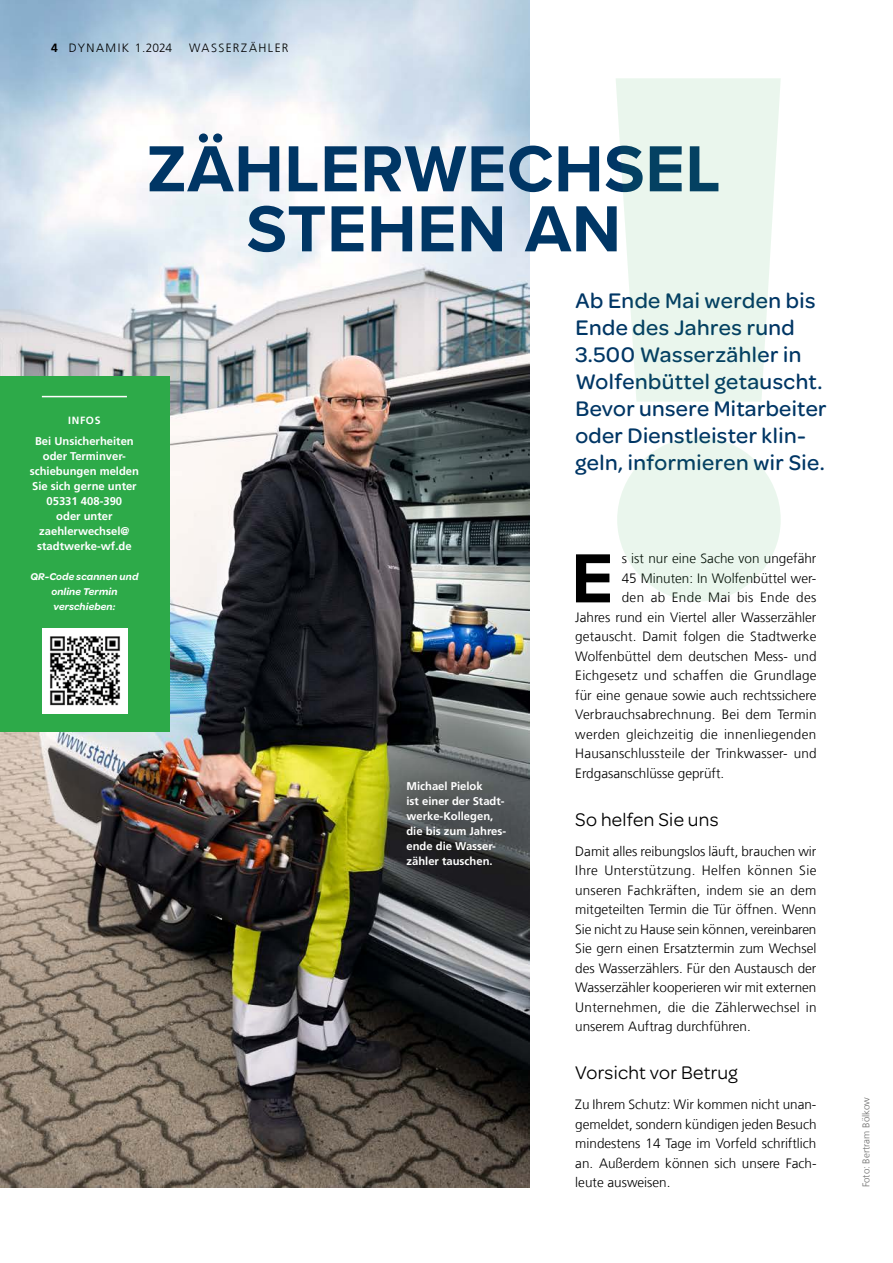
<style>
.page{position:relative;width:893px;height:1263px;background:#fff}
.page>*{position:absolute;margin:0;border:0;box-sizing:border-box;transform-origin:0 0}
.t1{font:700 72px "Proxima Nova";color:#000}
.t2{font:700 67.5px/60px "Proxima Nova";letter-spacing:.01em;color:#003665;text-align:center}
.t3{font:500 22.5px/27px "Omnes";letter-spacing:.02em;color:#003665}
.t4{font:19.5px "Omnes";letter-spacing:.015em;color:#000}
.t5{font:300 13.5px/19.5px "Frutiger LT Com";letter-spacing:.005em;color:#000;text-align:justify}
.t6{font:300 13.5px "Frutiger LT Com";letter-spacing:.03em;color:#000}
.t7{font:300 12px "Frutiger LT Com";letter-spacing:.12em;color:#000}
.t8{font:700 11.25px/15px "Frutiger LT Com";color:#fff;text-align:center}
.t9{font:italic 600 10.5px/15px "Omnes";letter-spacing:.01em;color:#fff;text-align:center}
.t10{font:700 10.5px "Frutiger LT Com";letter-spacing:.06em;color:#fff}
.t11{font:300 9.75px "Frutiger LT Com";color:#6f6f6e}
.s1{font-weight:700}
</style>
<div class="page">
<img style="left:0;top:0;width:529px;height:1187px">
<div style="left:0;top:376px;width:169px;height:356px;background:#2daa49"></div>
<hr style="left:42px;top:396px;width:85px;height:1px;background:#fff">
<svg style="left:616px;top:78px;width:165px;height:523px;fill:#eaf6ed"></svg>
<div style="left:43px;top:628px;width:85px;height:85px;background:#fff"></div>
<img style="left:50px;top:636px;width:70px;height:70px">
<p class="t7" style="left:51px;top:40px;width:123px"><span class="s1">4</span> DYNAMIK 1.2024</p>
<p class="t7" style="left:189px;top:40px;width:101px">WASSERZÄHLER</p>
<h2 class="t2" style="left:147px;top:137px;width:575px">ZÄHLERWECHSEL<br>STEHEN AN</h2>
<p class="t10" style="left:68px;top:414px;width:34px">INFOS</p>
<p class="t8" style="left:30px;top:434px;width:111px">Bei Unsicherheiten oder Terminver&shy;schiebungen melden<br>Sie sich gerne unter<br>05331 408-390<br>oder unter zaehlerwechsel@ stadtwerke-wf.de</p>
<p class="t9" style="left:30px;top:569px;width:110px">QR-Code scannen und online Termin verschieben:</p>
<p class="t8" style="left:406px;top:779px;width:101px;text-align:left">Michael Pielok<br>ist einer der Stadt&shy;werke-Kollegen, die bis zum Jahres&shy;ende die Wasser&shy;zähler tauschen.</p>
<h3 class="t3" style="left:575px;top:286px;width:253px">Ab Ende Mai werden bis<br>Ende des Jahres rund<br>3.500 Wasserzähler in<br>Wolfenbüttel getauscht.<br>Bevor unsere Mitarbeiter oder Dienstleister klin&shy;geln, informieren wir Sie.</h3>
<p class="t5" style="left:622px;top:549px;width:196px">s ist nur eine Sache von ungefähr</p>
<p class="t5" style="left:622px;top:568px;width:196px">45 Minuten: In Wolfenbüttel wer-</p>
<p class="t6" style="left:622px;top:590px;width:196px">den ab Ende Mai bis Ende des</p>
<p class="t5" style="left:575px;top:607px;width:243px">Jahres rund ein Viertel aller Wasserzähler</p>
<p class="t5" style="left:575px;top:627px;width:243px">getauscht. Damit folgen die Stadtwerke</p>
<p class="t5" style="left:575px;top:646px;width:243px">Wolfenbüttel dem deutschen Mess- und</p>
<p class="t5" style="left:575px;top:666px;width:243px">Eichgesetz und schaffen die Grundlage</p>
<p class="t5" style="left:575px;top:685px;width:243px">für eine genaue sowie auch rechtssichere</p>
<p class="t5" style="left:575px;top:705px;width:243px">Verbrauchsabrechnung. Bei dem Termin</p>
<p class="t5" style="left:575px;top:724px;width:242px">werden gleichzeitig die innenliegenden</p>
<p class="t5" style="left:575px;top:744px;width:243px">Hausanschlussteile der Trinkwasser- und</p>
<p class="t5" style="left:575px;top:763px;width:151px">Erdgasanschlüsse geprüft.</p>
<h3 class="t4" style="left:575px;top:806px;width:145px">So helfen Sie uns</h3>
<p class="t5" style="left:575px;top:841px;width:243px">Damit alles reibungslos läuft, brauchen wir Ihre Unterstützung. Helfen können Sie unseren Fachkräften, indem sie an dem mitgeteilten Termin die Tür öffnen. Wenn Sie nicht zu Hause sein können, vereinbaren Sie gern einen Ersatztermin zum Wechsel des Wasserzählers. Für den Austausch der Wasserzähler kooperieren wir mit externen Unternehmen, die die Zählerwechsel in unserem Auftrag durchführen.</p>
<h3 class="t4" style="left:575px;top:1060px;width:164px">Vorsicht vor Betrug</h3>
<p class="t5" style="left:575px;top:1095px;width:243px">Zu Ihrem Schutz: Wir kommen nicht unan&shy;gemeldet, sondern kündigen jeden Besuch mindestens 14 Tage im Vorfeld schriftlich an. Außerdem können sich unsere Fach&shy;leute ausweisen.</p>
<h1 class="t1" style="left:571px;top:525px;width:43px">E</h1>
<p class="t11" style="left:860px;top:1187px;width:92px;rotate:-90deg">Foto: Bertram Bölkow</p>
</div>
